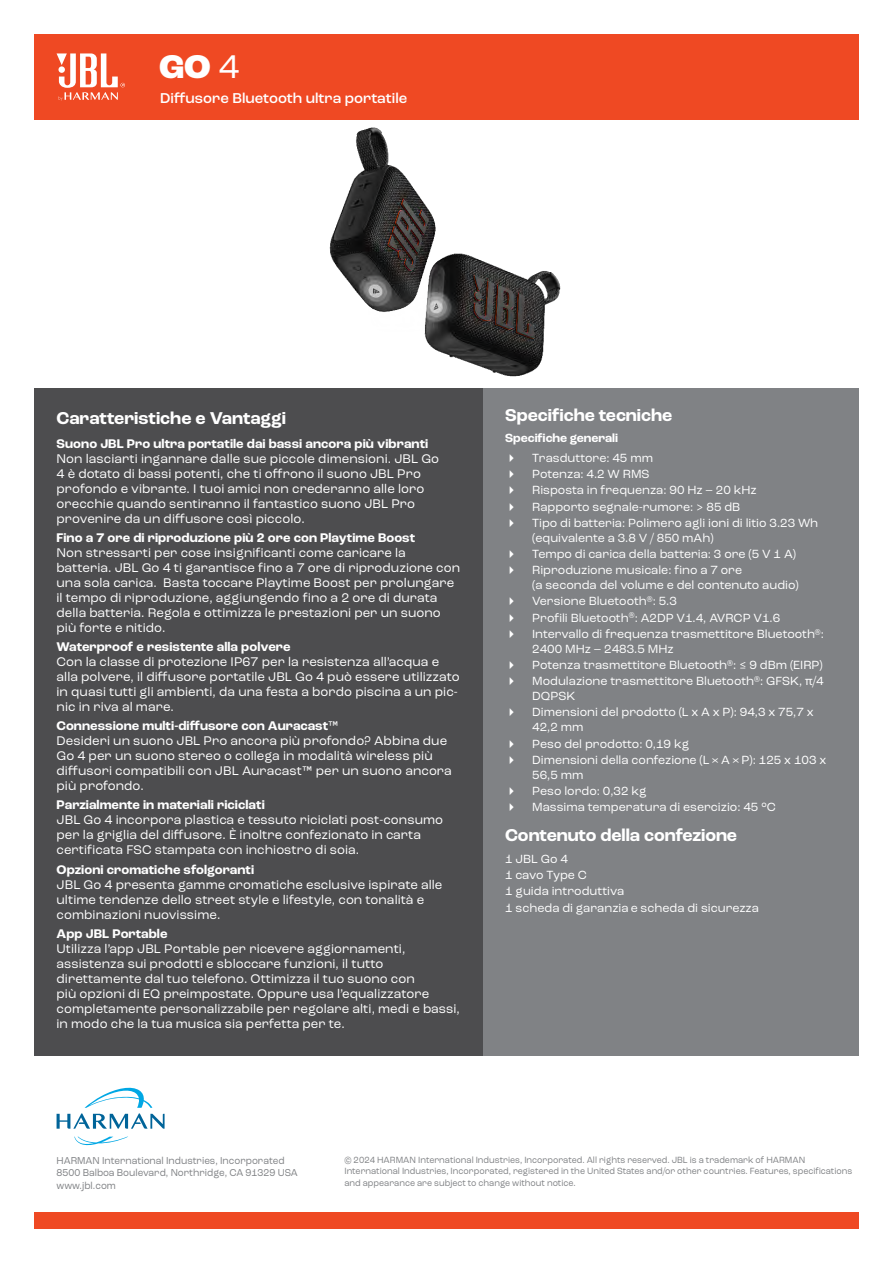
<style>
.page{position:relative;width:893px;height:1263px;background:#fff}
.page>*{position:absolute;margin:0;border:0;box-sizing:border-box;transform-origin:0 0}
.t1{font:800 34.5px "Roc Grotesk";color:#fff}
.t2{font:700 18px "Roc Grotesk";color:#fff}
.t3{font:500 15px "Roc Grotesk";color:#fff}
.t4{font:13.2px/15px "Roc Grotesk";letter-spacing:.005em;color:#fff}
.t5{font:700 13.2px "Roc Grotesk";letter-spacing:.005em;color:#fff}
.t6{font:12.45px/16.2px "Roc Grotesk";color:#fff}
.t7{font:700 12.45px "Roc Grotesk";color:#fff}
.t8{font:10.5px/12.6px "Roc Grotesk";color:#808285;scale:.94 1}
.t9{font:9.45px/11.4px "Roc Grotesk";color:#808285;scale:.94 1}
.s1{font-weight:400}
</style>
<div class="page">
<div style="left:34px;top:1213px;width:825px;height:16px;background:#ef4923"></div>
<svg style="left:74px;top:1137px;width:54px;height:8px"></svg>
<svg style="left:57px;top:1087px;width:108px;height:42px"></svg>
<div style="left:34px;top:34px;width:825px;height:85px;background:#ef4923"></div>
<svg style="left:57px;top:53px;width:68px;height:48px"></svg>
<img style="left:329px;top:127px;width:232px;height:250px">
<div style="left:483px;top:388px;width:376px;height:667px;background:#808285"></div>
<div style="left:34px;top:388px;width:449px;height:667px;background:#4d4d4f"></div>
<h1 class="t1" style="left:159px;top:45px;width:82px">GO <span class="s1">4</span></h1>
<p class="t3" style="left:160px;top:89px;width:249px">Diffusore Bluetooth ultra portatile</p>
<h2 class="t2" style="left:57px;top:407px;width:231px">Caratteristiche e Vantaggi</h2>
<p class="t5" style="left:57px;top:435px;width:373px">Suono JBL Pro ultra portatile dai bassi ancora più vibranti</p>
<p class="t4" style="left:57px;top:451px;width:384px">Non lasciarti ingannare dalle sue piccole dimensioni. JBL Go 4 è dotato di bassi potenti, che ti offrono il suono JBL Pro profondo e vibrante. I tuoi amici non crederanno alle loro orecchie quando sentiranno il fantastico suono JBL Pro provenire da un diffusore così piccolo.</p>
<p class="t5" style="left:57px;top:529px;width:360px">Fino a 7 ore di riproduzione più 2 ore con Playtime Boost</p>
<p class="t4" style="left:57px;top:545px;width:405px">Non stressarti per cose insignificanti come caricare la batteria. JBL Go 4 ti garantisce fino a 7 ore di riproduzione con una sola carica. Basta toccare Playtime Boost per prolungare il tempo di riproduzione, aggiungendo fino a 2 ore di durata della batteria. Regola e ottimizza le prestazioni per un suono più forte e nitido.</p>
<p class="t5" style="left:57px;top:638px;width:235px">Waterproof e resistente alla polvere</p>
<p class="t4" style="left:57px;top:654px;width:405px">Con la classe di protezione IP67 per la resistenza all’acqua e alla polvere, il diffusore portatile JBL Go 4 può essere utilizzato in quasi tutti gli ambienti, da una festa a bordo piscina a un pic&shy;nic in riva al mare.</p>
<p class="t5" style="left:57px;top:718px;width:284px">Connessione multi-diffusore con Auracast™</p>
<p class="t4" style="left:57px;top:733px;width:397px">Desideri un suono JBL Pro ancora più profondo? Abbina due Go 4 per un suono stereo o collega in modalità wireless più diffusori compatibili con JBL Auracast™ per un suono ancora più profondo.</p>
<p class="t5" style="left:57px;top:797px;width:210px">Parzialmente in materiali riciclati</p>
<p class="t4" style="left:57px;top:813px;width:388px">JBL Go 4 incorpora plastica e tessuto riciclati post-consumo per la griglia del diffusore. È inoltre confezionato in carta certificata FSC stampata con inchiostro di soia.</p>
<p class="t5" style="left:57px;top:861px;width:199px">Opzioni cromatiche sfolgoranti</p>
<p class="t4" style="left:57px;top:877px;width:387px">JBL Go 4 presenta gamme cromatiche esclusive ispirate alle ultime tendenze dello street style e lifestyle, con tonalità e combinazioni nuovissime.</p>
<p class="t5" style="left:57px;top:925px;width:112px">App JBL Portable</p>
<p class="t4" style="left:57px;top:941px;width:405px">Utilizza l’app JBL Portable per ricevere aggiornamenti, assistenza sui prodotti e sbloccare funzioni, il tutto direttamente dal tuo telefono. Ottimizza il tuo suono con<br>più opzioni di EQ preimpostate. Oppure usa l’equalizzatore completamente personalizzabile per regolare alti, medi e bassi, in modo che la tua musica sia perfetta per te.</p>
<h2 class="t2" style="left:505px;top:404px;width:169px">Specifiche tecniche</h2>
<p class="t7" style="left:505px;top:430px;width:114px">Specifiche generali</p>
<p class="t6" style="left:532px;top:450px;width:288px">Trasduttore: 45 mm<br>Potenza: 4.2 W RMS<br>Risposta in frequenza: 90 Hz – 20 kHz<br>Rapporto segnale-rumore: &gt; 85 dB<br>Tipo di batteria: Polimero agli ioni di litio 3.23 Wh</p>
<p class="t6" style="left:532px;top:530px;width:265px">(equivalente a 3.8 V / 850 mAh)<br>Tempo di carica della batteria: 3 ore (5 V 1 A)<br>Riproduzione musicale: fino a 7 ore</p>
<p class="t6" style="left:532px;top:577px;width:293px">(a seconda del volume e del contenuto audio)<br>Versione Bluetooth<sup>®</sup>: 5.3<br>Profili Bluetooth<sup>®</sup>: A2DP V1.4, AVRCP V1.6<br>Intervallo di frequenza trasmettitore Bluetooth<sup>®</sup>:</p>
<p class="t6" style="left:532px;top:641px;width:293px">2400 MHz – 2483.5 MHz<br>Potenza trasmettitore Bluetooth<sup>®</sup>: ≤ 9 dBm (EIRP)<br>Modulazione trasmettitore Bluetooth<sup>®</sup>: GFSK, π/4</p>
<p class="t6" style="left:532px;top:688px;width:283px">DQPSK<br>Dimensioni del prodotto (L x A x P): 94,3 x 75,7 x</p>
<p class="t6" style="left:532px;top:719px;width:296px">42,2 mm<br>Peso del prodotto: 0,19 kg<br>Dimensioni della confezione (L × A × P): 125 x 103 x</p>
<p class="t6" style="left:532px;top:766px;width:245px">56,5 mm<br>Peso lordo: 0,32 kg<br>Massima temperatura di esercizio: 45 °C</p>
<h2 class="t2" style="left:505px;top:824px;width:233px">Contenuto della confezione</h2>
<p class="t6" style="left:505px;top:851px;width:255px">1 JBL Go 4<br>1 cavo Type C<br>1 guida introduttiva<br>1 scheda di garanzia e scheda di sicurezza</p>
<p class="t8" style="left:57px;top:1154px;width:258px">HARMAN International Industries, Incorporated<br>8500 Balboa Boulevard, Northridge, CA 91329 USA www.jbl.com</p>
<p class="t9" style="left:344px;top:1154px;width:542px">© 2024 HARMAN International Industries, Incorporated. All rights reserved. JBL is a trademark of HARMAN<br>International Industries, Incorporated, registered in the United States and/or other countries. Features, specifications and appearance are subject to change without notice.</p>
</div>
